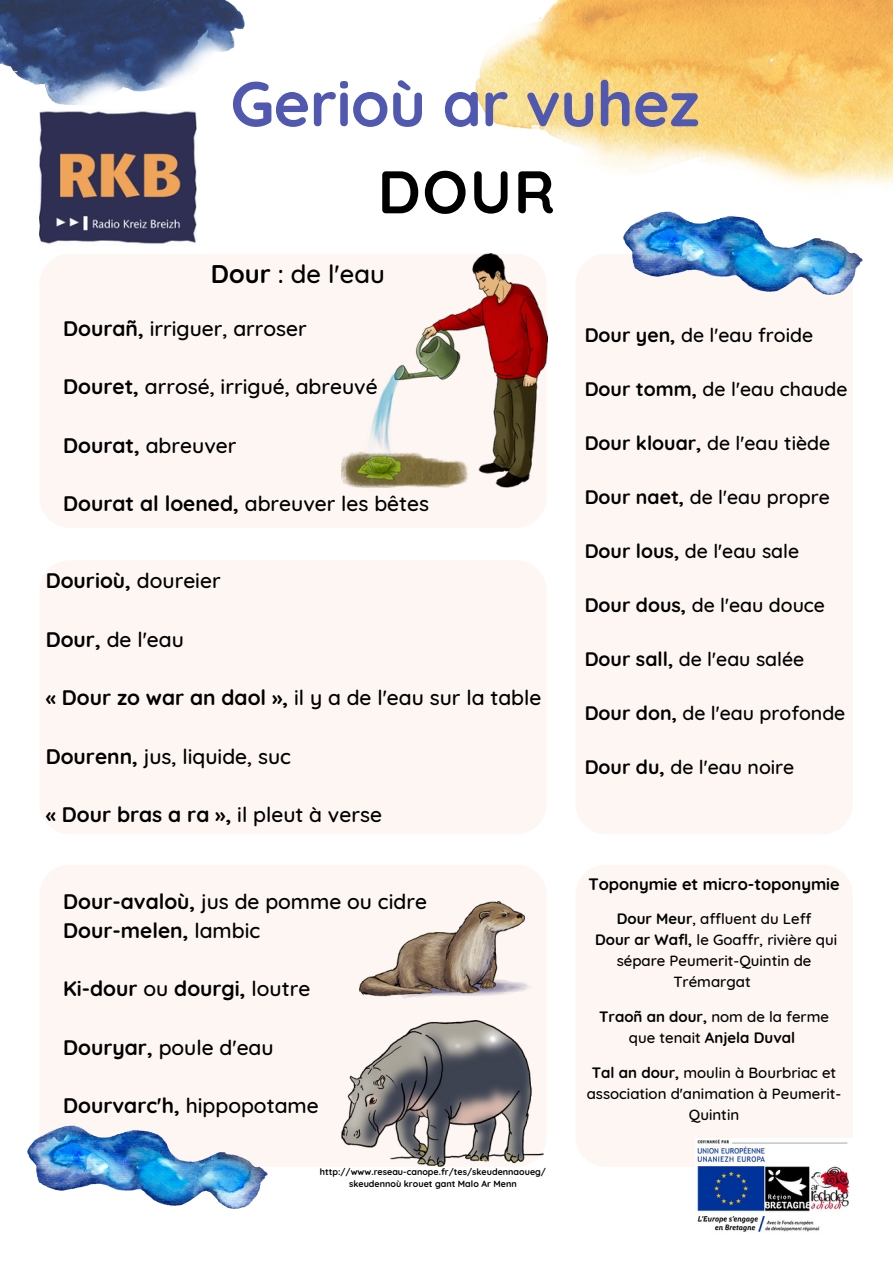
<style>
.page{position:relative;width:893px;height:1264px;background:#fff}
.page>*{position:absolute;margin:0;border:0;box-sizing:border-box;transform-origin:0 0}
.t1{font:700 63px "Quicksand";letter-spacing:-.01em;color:#5158b0}
.t2{font:700 60px "Quicksand";color:#000}
.t3{font:500 25.5px "Quicksand";color:#000}
.t4{font:500 21px "Quicksand";color:#000}
.t5{font:700 21px "Quicksand";color:#000}
.t6{font:500 19.5px "Quicksand";color:#000}
.t7{font:700 16.5px "Quicksand";color:#000}
.t8{font:500 15px/21px "Quicksand";color:#000;text-align:center}
.t9{font:700 15px/21px "Quicksand";color:#000;text-align:center}
.t10{font:700 9px "Quicksand";color:#000}
.s1{font-weight:700}
.s2{font-weight:500}
</style>
<div class="page">
<div style="left:575px;top:254px;width:277px;height:580px;background:#fdf6f2;border-radius:30px"></div>
<div style="left:39px;top:254px;width:507px;height:274px;background:#fdf6f2;border-radius:30px"></div>
<div style="left:39px;top:560px;width:507px;height:274px;background:#fdf6f2;border-radius:30px"></div>
<div style="left:39px;top:864px;width:507px;height:302px;background:#fdf6f2;border-radius:30px"></div>
<div style="left:575px;top:864px;width:277px;height:302px;background:#fdf6f2;border-radius:30px"></div>
<img style="left:0;top:0;width:245px;height:105px">
<img style="left:623px;top:217px;width:239px;height:77px">
<img style="left:27px;top:1125px;width:240px;height:83px">
<img style="left:475px;top:0;width:417px;height:217px">
<img style="left:39px;top:111px;width:158px;height:133px">
<img style="left:695px;top:1138px;width:157px;height:94px">
<img style="left:341px;top:254px;width:206px;height:234px">
<img style="left:341px;top:1020px;width:202px;height:146px">
<img style="left:359px;top:901px;width:169px;height:97px">
<p class="t1" style="left:230px;top:63px;width:470px">Gerioù ar vuhez</p>
<p class="t2" style="left:378px;top:153px;width:179px">DOUR</p>
<p class="t3" style="left:211px;top:257px;width:175px"><span class="s1">Dour</span> : de l'eau</p>
<p class="t4" style="left:63px;top:315px;width:245px"><span class="s1">Dourañ,</span> irriguer, arroser</p>
<p class="t4" style="left:63px;top:373px;width:316px"><span class="s1">Douret,</span> arrosé, irrigué, abreuvé</p>
<p class="t4" style="left:63px;top:431px;width:175px"><span class="s1">Dourat,</span> abreuver</p>
<p class="t4" style="left:63px;top:490px;width:367px"><span class="s1">Dourat al loened,</span> abreuver les bêtes</p>
<p class="t5" style="left:46px;top:567px;width:176px">Dourioù, <span class="s2">doureier</span></p>
<p class="t4" style="left:46px;top:625px;width:140px"><span class="s1">Dour,</span> de l'eau</p>
<p class="t4" style="left:46px;top:684px;width:497px"><span class="s1">« Dour zo war an daol »,</span> il y a de l'eau sur la table</p>
<p class="t4" style="left:46px;top:742px;width:247px"><span class="s1">Dourenn,</span> jus, liquide, suc</p>
<p class="t5" style="left:46px;top:801px;width:338px">« Dour bras a ra », <span class="s2">il pleut à verse</span></p>
<p class="t4" style="left:63px;top:887px;width:365px"><span class="s1">Dour-avaloù,</span> jus de pomme ou cidre</p>
<p class="t5" style="left:63px;top:916px;width:198px">Dour-melen, <span class="s2">lambic</span></p>
<p class="t5" style="left:63px;top:975px;width:248px">Ki-dour <span class="s2">ou</span> dourgi, <span class="s2">loutre</span></p>
<p class="t4" style="left:63px;top:1033px;width:212px"><span class="s1">Douryar,</span> poule d'eau</p>
<p class="t5" style="left:63px;top:1092px;width:257px">Dourvarc'h, <span class="s2">hippopotame</span></p>
<p class="t10" style="left:320px;top:1165px;width:228px">http://www.reseau-canope.fr/tes/skeudennaoueg/</p>
<p class="t10" style="left:349px;top:1177px;width:169px">skeudennoù krouet gant Malo Ar Menn</p>
<p class="t6" style="left:584px;top:323px;width:230px"><span class="s1">Dour yen,</span> de l'eau froide</p>
<p class="t6" style="left:584px;top:377px;width:264px"><span class="s1">Dour tomm,</span> de l'eau chaude</p>
<p class="t6" style="left:584px;top:430px;width:247px"><span class="s1">Dour klouar,</span> de l'eau tiède</p>
<p class="t6" style="left:584px;top:484px;width:247px"><span class="s1">Dour naet,</span> de l'eau propre</p>
<p class="t6" style="left:584px;top:538px;width:216px"><span class="s1">Dour lous,</span> de l'eau sale</p>
<p class="t6" style="left:584px;top:592px;width:242px"><span class="s1">Dour dous,</span> de l'eau douce</p>
<p class="t6" style="left:584px;top:646px;width:221px"><span class="s1">Dour sall,</span> de l'eau salée</p>
<p class="t6" style="left:584px;top:700px;width:262px"><span class="s1">Dour don,</span> de l'eau profonde</p>
<p class="t6" style="left:584px;top:754px;width:211px"><span class="s1">Dour du,</span> de l'eau noire</p>
<p class="t7" style="left:588px;top:873px;width:253px">Toponymie et micro-toponymie</p>
<p class="t8" style="left:616px;top:907px;width:196px"><span class="s1">Dour Meur</span>, affluent du Leff</p>
<p class="t8" style="left:595px;top:928px;width:244px"><span class="s1">Dour ar Wafl,</span> le Goaffr, rivière qui sépare Peumerit-Quintin de<br>Trémargat</p>
<p class="t9" style="left:599px;top:1005px;width:231px">Traoñ an dour, <span class="s2">nom de la ferme que tenait</span> Anjela Duval</p>
<p class="t8" style="left:586px;top:1061px;width:256px"><span class="s1">Tal an dour,</span> moulin à Bourbriac et association d'animation à Peumerit-<br>Quintin</p>
</div>
